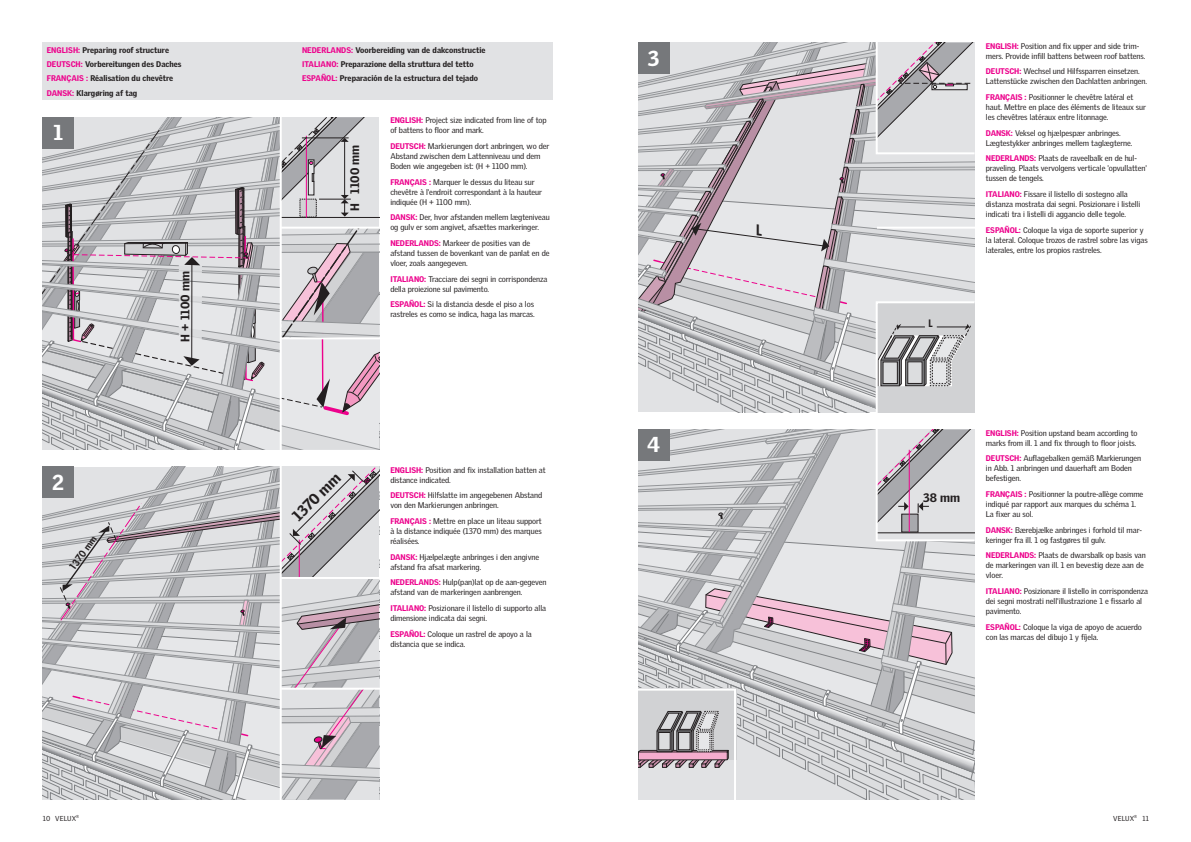
<style>
.page{position:relative;width:1191px;height:842px;background:#fff}
.page>*{position:absolute;margin:0;border:0;box-sizing:border-box;transform-origin:0 0}
.t1{font:900 21px "Velux Gothic";color:#fff}
.t2{font:900 15px "Velux Gothic";color:#231f20}
.t3{font:900 12px "Velux Gothic";color:#231f20}
.t4{font:800 10px "Futura";color:#231f20}
.t5{font:800 9.5px "Futura";color:#231f20}
.t6{font:8px/10px "Velux Gothic";letter-spacing:-.01em;color:#231f20}
.t7{font:900 8px/14.3px "Velux Gothic";color:#231f20}
.t8{font:7px "Velux Gothic";letter-spacing:.005em;color:#231f20}
.s1{color:#ed028c}
.s2{font-weight:900;color:#ed028c}
</style>
<div class="page">
<svg style="left:43px;top:467px;width:336px;height:333px;background:#cbcacd"></svg>
<hr style="left:281px;top:577px;width:100px;height:2px;background:#fff">
<hr style="left:281px;top:688px;width:100px;height:2px;background:#fff">
<div style="left:43px;top:467px;width:31px;height:31px;background:#76787b"></div>
<svg style="left:43px;top:117px;width:336px;height:333px;background:#c9c7ca"></svg>
<svg style="left:638px;top:429px;width:337px;height:371px;background:#cdcbcf"></svg>
<hr style="left:281px;top:227px;width:100px;height:2px;background:#fff">
<hr style="left:281px;top:337px;width:100px;height:2px;background:#fff">
<hr style="left:280px;top:115px;width:2px;height:689px;background:#fff">
<div style="left:43px;top:43px;width:510px;height:57px;background:#e1e2e4"></div>
<svg style="left:638px;top:42px;width:337px;height:371px;background:#cccbce"></svg>
<p class="t7" style="left:47px;top:43px;width:136px"><span class="s1">ENGLISH:</span> Preparing roof structure <span class="s1">DEUTSCH:</span> Vorbereitungen des Daches <span class="s1">FRANÇAIS :</span> Réalisation du chevêtre <span class="s1">DANSK:</span> Klargøring af tag</p>
<p class="t7" style="left:302px;top:43px;width:185px"><span class="s1">NEDERLANDS:</span> Voorbereiding van de dakconstructie<br><span class="s1">ITALIANO:</span> Preparazione della struttura del tetto<br><span class="s1">ESPAÑOL:</span> Preparación de la estructura del tejado</p>
<h1 class="t1" style="left:53px;top:119px;width:11px">1</h1>
<h1 class="t1" style="left:52px;top:469px;width:13px">2</h1>
<p class="t5" style="left:66px;top:566px;width:42px;rotate:-55deg">1370 mm</p>
<h3 class="t3" style="left:178px;top:342px;width:72px;rotate:-90deg">H + 1100 mm</h3>
<h3 class="t3" style="left:347px;top:193px;width:50px;rotate:-90deg">1100 mm</h3>
<h3 class="t3" style="left:347px;top:211px;width:9px;rotate:-90deg">H</h3>
<p class="t6" style="left:390px;top:115px;width:158px"><span class="s2">ENGLISH:</span> Project size indicated from line of top of battens to floor and mark.</p>
<p class="t6" style="left:390px;top:141px;width:160px"><span class="s2">DEUTSCH:</span> Markierungen dort anbringen, wo der<br>Abstand zwischen dem Lattenniveau und dem<br>Boden wie angegeben ist: (H + 1100 mm).</p>
<p class="t6" style="left:390px;top:177px;width:153px"><span class="s2">FRANÇAIS :</span> Marquer le dessus du liteau sur chevêtre à l'endroit correspondant à la hauteur indiquée (H + 1100 mm).</p>
<p class="t6" style="left:390px;top:212px;width:161px"><span class="s2">DANSK:</span> Der, hvor afstanden mellem lægteniveau og gulv er som angivet, afsættes markeringer.</p>
<p class="t6" style="left:390px;top:238px;width:161px"><span class="s2">NEDERLANDS:</span> Markeer de posities van de afstand tussen de bovenkant van de panlat en de vloer, zoals aangegeven.</p>
<p class="t6" style="left:390px;top:274px;width:159px"><span class="s2">ITALIANO:</span> Tracciare dei segni in corrispondenza della proiezione sul pavimento.</p>
<p class="t6" style="left:390px;top:299px;width:146px"><span class="s2">ESPAÑOL:</span> Si la distancia desde el piso a los rastreles es como se indica, haga las marcas.</p>
<h2 class="t2" style="left:288px;top:511px;width:62px;rotate:-45deg">1370 mm</h2>
<p class="t6" style="left:390px;top:465px;width:157px"><span class="s2">ENGLISH:</span> Position and fix installation batten at distance indicated.</p>
<p class="t6" style="left:390px;top:490px;width:153px"><span class="s2">DEUTSCH:</span> Hilfslatte im angegebenen Abstand von den Markierungen anbringen.</p>
<p class="t6" style="left:390px;top:516px;width:153px;text-align:justify"><span class="s2">FRANÇAIS :</span> Mettre en place un liteau support à la distance indiquée (1370 mm) des marques réalisées.</p>
<p class="t6" style="left:390px;top:552px;width:150px"><span class="s2">DANSK:</span> Hjælpelægte anbringes i den angivne afstand fra afsat markering.</p>
<p class="t6" style="left:390px;top:577px;width:158px"><span class="s2">NEDERLANDS:</span> Hulp(pan)lat op de aan-gegeven afstand van de markeringen aanbrengen.</p>
<p class="t6" style="left:390px;top:603px;width:157px"><span class="s2">ITALIANO:</span> Posizionare il listello di supporto alla dimensione indicata dai segni.</p>
<p class="t6" style="left:390px;top:629px;width:143px"><span class="s2">ESPAÑOL:</span> Coloque un rastrel de apoyo a la distancia que se indica.</p>
<h1 class="t1" style="left:648px;top:45px;width:13px">3</h1>
<h1 class="t1" style="left:647px;top:432px;width:14px">4</h1>
<p class="t4" style="left:928px;top:317px;width:6px">L</p>
<p class="t6" style="left:986px;top:41px;width:161px"><span class="s2">ENGLISH:</span> Position and fix upper and side trim&shy;mers. Provide infill battens between roof battens.</p>
<p class="t6" style="left:986px;top:66px;width:163px"><span class="s2">DEUTSCH:</span> Wechsel und Hilfssparren einsetzen.<br>Lattenstücke zwischen den Dachlatten anbringen.</p>
<p class="t6" style="left:986px;top:92px;width:162px"><span class="s2">FRANÇAIS :</span> Positionner le chevêtre latéral et haut. Mettre en place des éléments de liteaux sur les chevêtres latéraux entre litonnage.</p>
<p class="t6" style="left:986px;top:128px;width:148px"><span class="s2">DANSK:</span> Veksel og hjælpespær anbringes.<br>Lægtestykker anbringes mellem taglægterne.</p>
<p class="t6" style="left:986px;top:153px;width:163px"><span class="s2">NEDERLANDS:</span> Plaats de raveelbalk en de hul&shy;praveling. Plaats vervolgens verticale 'opvullatten' tussen de tengels.</p>
<p class="t6" style="left:986px;top:189px;width:156px"><span class="s2">ITALIANO:</span> Fissare il listello di sostegno alla distanza mostrata dai segni. Posizionare i listelli indicati tra i listelli di aggancio delle tegole.</p>
<p class="t6" style="left:986px;top:225px;width:163px"><span class="s2">ESPAÑOL:</span> Coloque la viga de soporte superior y la lateral. Coloque trozos de rastrel sobre las vigas laterales, entre los propios rastreles.</p>
<h3 class="t3" style="left:923px;top:490px;width:38px">38 mm</h3>
<p class="t6" style="left:986px;top:428px;width:153px"><span class="s2">ENGLISH:</span> Position upstand beam according to marks from ill. 1 and fix through to floor joists.</p>
<p class="t6" style="left:986px;top:453px;width:157px"><span class="s2">DEUTSCH:</span> Auflagebalken gemäß Markierungen in Abb. 1 anbringen und dauerhaft am Boden befestigen.</p>
<p class="t6" style="left:986px;top:489px;width:159px"><span class="s2">FRANÇAIS :</span> Positionner la poutre-allège comme indiqué par rapport aux marques du schéma 1.<br>La fixer au sol.</p>
<p class="t6" style="left:986px;top:525px;width:157px"><span class="s2">DANSK:</span> Bærebjælke anbringes i forhold til mar&shy;keringer fra ill. 1 og fastgøres til gulv.</p>
<p class="t6" style="left:986px;top:550px;width:161px"><span class="s2">NEDERLANDS:</span> Plaats de dwarsbalk op basis van de markeringen van ill. 1 en bevestig deze aan de vloer.</p>
<p class="t6" style="left:986px;top:586px;width:164px"><span class="s2">ITALIANO:</span> Posizionare il listello in corrispondenza dei segni mostrati nell'illustrazione 1 e fissarlo al pavimento.</p>
<p class="t6" style="left:986px;top:622px;width:157px"><span class="s2">ESPAÑOL:</span> Coloque la viga de apoyo de acuerdo con las marcas del dibujo 1 y fíjela.</p>
<p class="t8" style="left:43px;top:814px;width:38px">10 VELUX<sup>®</sup></p>
<p class="t8" style="left:1113px;top:814px;width:37px">VELUX<sup>®</sup> 11</p>
</div>
